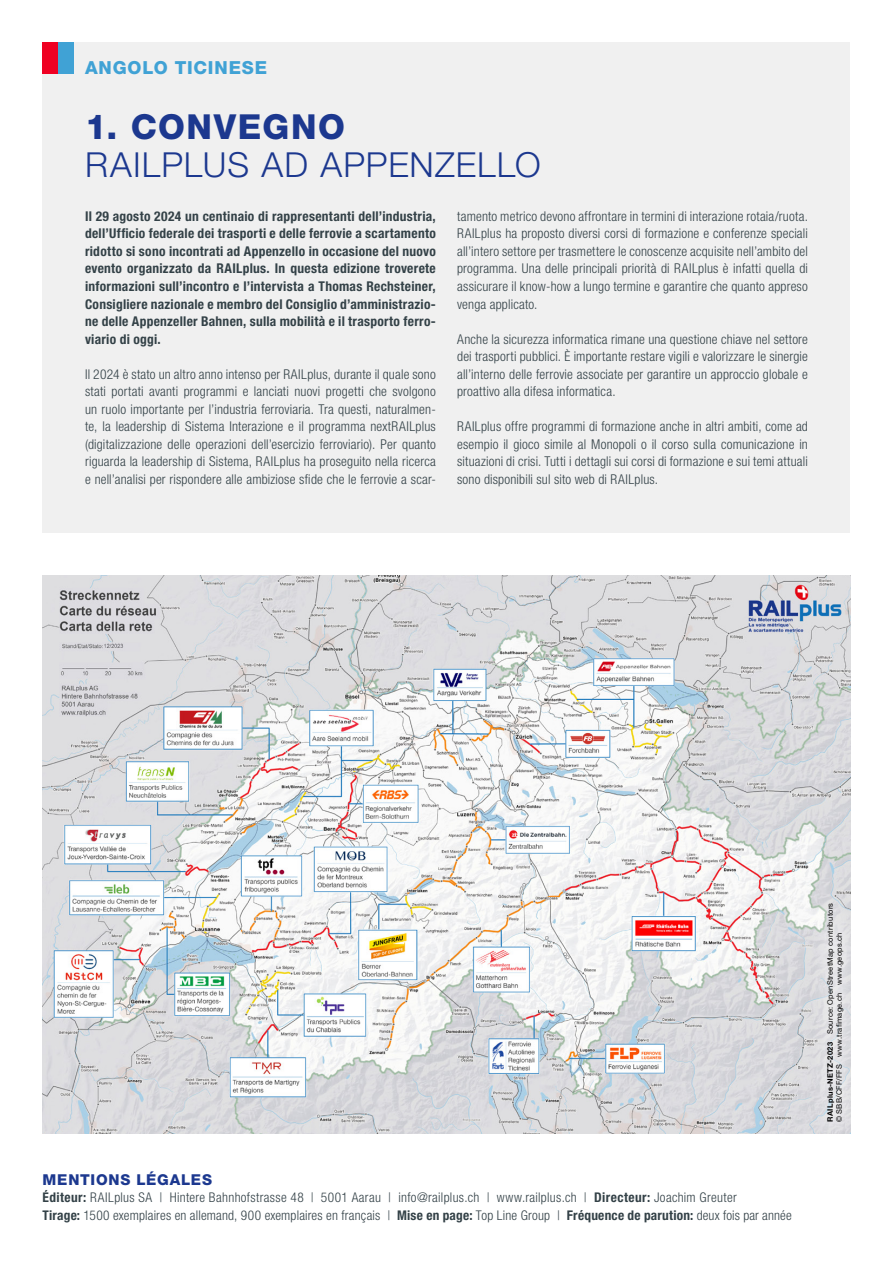
<style>
.page{position:relative;width:893px;height:1263px;background:#fff}
.page>*{position:absolute;margin:0;border:0;box-sizing:border-box;transform-origin:0 0}
.t1{font:300 34.5px "Helvetica Neue LT Std";letter-spacing:.03em;color:#1c388f}
.t2{font:800 34.5px "Helvetica Neue LT Std";letter-spacing:.045em;color:#1c388f}
.t3{font:800 18px "Helvetica Neue LT Std";letter-spacing:.045em;color:#1770b8}
.t4{font:800 15px "Helvetica Neue LT Std";letter-spacing:.055em;color:#1c388f}
.t5{font:300 condensed 13.5px/17.5px "Helvetica Neue LT Std";letter-spacing:.015em;color:#334147;text-align:justify}
.t6{font:700 condensed 13.5px/17.5px "Helvetica Neue LT Std";letter-spacing:.02em;color:#334147;text-align:justify}
.t7{font:300 condensed 13.35px/17.4px "Helvetica Neue LT Std";letter-spacing:.02em;color:#334147}
.t8{font:7.5px/9px "Helvetica Neue LT Std";letter-spacing:.035em;color:#000}
.s1{font-weight:700}
</style>
<div class="page">
<div style="left:43px;top:43px;width:807px;height:490px;background:#f0f0f0"></div>
<img style="left:43px;top:575px;width:807px;height:558px">
<div style="left:808px;top:884px;width:54px;height:257px;background:#fff;opacity:.65"></div>
<h2 class="t3" style="left:85px;top:57px;width:184px">ANGOLO TICINESE</h2>
<h1 class="t2" style="left:85px;top:106px;width:261px">1. CONVEGNO</h1>
<h1 class="t1" style="left:85px;top:143px;width:457px">RAILPLUS AD APPENZELLO</h1>
<p class="t6" style="left:85px;top:207px;width:352px">Il 29 agosto 2024 un centinaio di rappresentanti dell’industria, dell’Ufficio federale dei trasporti e delle ferrovie a scartamento ridotto si sono incontrati ad Appenzello in occasione del nuovo evento organizzato da RAILplus. In questa edizione troverete informazioni sull’incontro e l’intervista a Thomas Rechsteiner, Consigliere nazionale e membro del Consiglio d’amministrazio&shy;ne delle Appenzeller Bahnen, sulla mobilità e il trasporto ferro&shy;viario di oggi.</p>
<p class="t5" style="left:85px;top:365px;width:352px">Il 2024 è stato un altro anno intenso per RAILplus, durante il quale sono stati portati avanti programmi e lanciati nuovi progetti che svolgono un ruolo importante per l’industria ferroviaria. Tra questi, naturalmen&shy;te, la leadership di Sistema Interazione e il programma nextRAILplus (digitalizzazione delle operazioni dell’esercizio ferroviario). Per quanto riguarda la leadership di Sistema, RAILplus ha proseguito nella ricerca e nell’analisi per rispondere alle ambiziose sfide che le ferrovie a scar-</p>
<p class="t5" style="left:457px;top:207px;width:352px">tamento metrico devono affrontare in termini di interazione rotaia/ruota.<br>RAILplus ha proposto diversi corsi di formazione e conferenze speciali all’intero settore per trasmettere le conoscenze acquisite nell’ambito del programma. Una delle principali priorità di RAILplus è infatti quella di assicurare il know-how a lungo termine e garantire che quanto appreso venga applicato.</p>
<p class="t5" style="left:457px;top:330px;width:352px">Anche la sicurezza informatica rimane una questione chiave nel settore dei trasporti pubblici. È importante restare vigili e valorizzare le sinergie all’interno delle ferrovie associate per garantire un approccio globale e proattivo alla difesa informatica.</p>
<p class="t5" style="left:457px;top:418px;width:352px">RAILplus offre programmi di formazione anche in altri ambiti, come ad esempio il gioco simile al Monopoli o il corso sulla comunicazione in situazioni di crisi. Tutti i dettagli sui corsi di formazione e sui temi attuali sono disponibili sul sito web di RAILplus.</p>
<p class="t4" style="left:43px;top:1171px;width:171px">MENTIONS LÉGALES</p>
<p class="t7" style="left:43px;top:1189px;width:751px"><span class="s1">Éditeur:</span> RAILplus SA | Hintere Bahnhofstrasse 48 | 5001 Aarau | info@railplus.ch | www.railplus.ch | <span class="s1">Directeur:</span> Joachim Greuter<br><span class="s1">Tirage:</span> 1500 exemplaires en allemand, 900 exemplaires en français | <span class="s1">Mise en page:</span> Top Line Group | <span class="s1">Fréquence de parution:</span> deux fois par année</p>
<p class="t8" style="left:825px;top:1122px;width:221px;rotate:-90deg"><span class="s1">RAILplus-NETZ-2023</span> Source: OpenStreetMap contributors © SBB/CFF/FFS www.trafimage.ch www.geops.ch</p>
</div>
